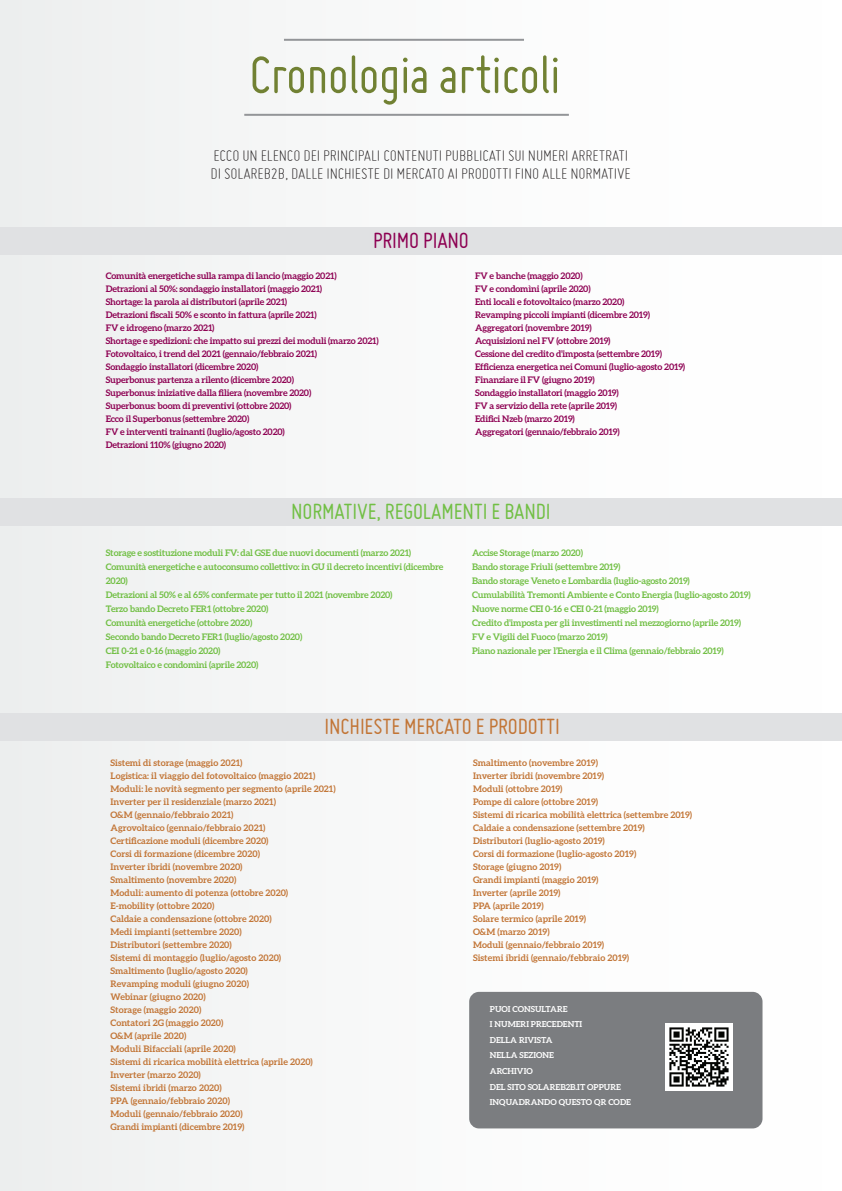
<style>
.page{position:relative;width:842px;height:1191px;background:#f9f9f9}
.page>*{position:absolute;margin:0;border:0;box-sizing:border-box;transform-origin:0 0}
.t1{font:57.4px "Miso";letter-spacing:-.02em;color:#718133}
.t2{font:24px "Miso";letter-spacing:-.005em;color:#71bf44}
.t3{font:24px "Miso";letter-spacing:-.005em;color:#c27536}
.t4{font:24px "Miso";letter-spacing:-.005em;color:#8d0052}
.t5{font:300 17px/18px "Miso";letter-spacing:-.01em;color:#231f20}
.t6{font:700 9px/13px "Aleo";color:#c27536}
.t7{font:700 9px/13px "Aleo";letter-spacing:-.02em;color:#8d0052}
.t8{font:700 9px/14px "Aleo";letter-spacing:-.02em;color:#71bf44}
.t9{font:700 8.2px/15.5px "Aleo";color:#fff}
</style>
<div class="page">
<div style="left:0;top:497px;width:842px;height:28px;background:#e0e1e3"></div>
<div style="left:0;top:713px;width:842px;height:28px;background:#e0e1e3"></div>
<div style="left:0;top:227px;width:842px;height:28px;background:#e0e1e3"></div>
<hr style="left:284px;top:39px;width:240px;height:2px;background:#939598">
<hr style="left:244px;top:114px;width:325px;height:2px;background:#939598">
<div style="left:469px;top:991px;width:293px;height:137px;background:#7b7d80;border-radius:10px"></div>
<img style="left:665px;top:1023px;width:67px;height:67px">
<h1 class="t1" style="left:249px;top:43px;width:313px">Cronologia articoli</h1>
<h3 class="t5" style="left:211px;top:146px;width:422px">ECCO UN ELENCO DEI PRINCIPALI CONTENUTI PUBBLICATI SUI NUMERI ARRETRATI<br>DI SOLAREB2B, DALLE INCHIESTE DI MERCATO AI PRODOTTI FINO ALLE NORMATIVE</h3>
<h2 class="t4" style="left:373px;top:227px;width:97px">PRIMO PIANO</h2>
<p class="t7" style="left:106px;top:269px;width:274px">Comunità energetiche sulla rampa di lancio (maggio 2021)<br>Detrazioni al 50%: sondaggio installatori (maggio 2021)<br>Shortage: la parola ai distributori (aprile 2021)<br>Detrazioni fiscali 50% e sconto in fattura (aprile 2021)<br>FV e idrogeno (marzo 2021)<br>Shortage e spedizioni: che impatto sui prezzi dei moduli (marzo 2021)<br>Fotovoltaico, i trend del 2021 (gennaio/febbraio 2021)<br>Sondaggio installatori (dicembre 2020)<br>Superbonus: partenza a rilento (dicembre 2020)<br>Superbonus: iniziative dalla filiera (novembre 2020)<br>Superbonus: boom di preventivi (ottobre 2020)<br>Ecco il Superbonus (settembre 2020)<br>FV e interventi trainanti (luglio/agosto 2020)<br>Detrazioni 110% (giugno 2020)</p>
<p class="t7" style="left:475px;top:269px;width:211px">FV e banche (maggio 2020)<br>FV e condomìni (aprile 2020)<br>Enti locali e fotovoltaico (marzo 2020)<br>Revamping piccoli impianti (dicembre 2019)<br>Aggregatori (novembre 2019)<br>Acquisizioni nel FV (ottobre 2019)<br>Cessione del credito d’imposta (settembre 2019)<br>Efficienza energetica nei Comuni (luglio-agosto 2019)<br>Finanziare il FV (giugno 2019)<br>Sondaggio installatori (maggio 2019)<br>FV a servizio della rete (aprile 2019)<br>Edifici Nzeb (marzo 2019)<br>Aggregatori (gennaio/febbraio 2019)</p>
<h2 class="t2" style="left:291px;top:498px;width:261px">NORMATIVE, REGOLAMENTI E BANDI</h2>
<p class="t8" style="left:106px;top:545px;width:339px">Storage e sostituzione moduli FV: dal GSE due nuovi documenti (marzo 2021)<br>Comunità energetiche e autoconsumo collettivo: in GU il decreto incentivi (dicembre 2020)<br>Detrazioni al 50% e al 65% confermate per tutto il 2021 (novembre 2020)<br>Terzo bando Decreto FER1 (ottobre 2020)<br>Comunità energetiche (ottobre 2020)<br>Secondo bando Decreto FER1 (luglio/agosto 2020)<br>CEI 0-21 e 0-16 (maggio 2020)<br>Fotovoltaico e condomìni (aprile 2020)</p>
<p class="t8" style="left:472px;top:545px;width:280px">Accise Storage (marzo 2020)<br>Bando storage Friuli (settembre 2019)<br>Bando storage Veneto e Lombardia (luglio-agosto 2019)<br>Cumulabilità Tremonti Ambiente e Conto Energia (luglio-agosto 2019)<br>Nuove norme CEI 0-16 e CEI 0-21 (maggio 2019)<br>Credito d’imposta per gli investimenti nel mezzogiorno (aprile 2019)<br>FV e Vigili del Fuoco (marzo 2019)<br>Piano nazionale per l’Energia e il Clima (gennaio/febbraio 2019)</p>
<h2 class="t3" style="left:324px;top:713px;width:237px">INCHIESTE MERCATO E PRODOTTI</h2>
<p class="t6" style="left:111px;top:756px;width:227px">Sistemi di storage (maggio 2021)<br>Logistica: il viaggio del fotovoltaico (maggio 2021)<br>Moduli: le novità segmento per segmento (aprile 2021)<br>Inverter per il residenziale (marzo 2021)<br>O&amp;M (gennaio/febbraio 2021)<br>Agrovoltaico (gennaio/febbraio 2021)<br>Certificazione moduli (dicembre 2020)<br>Corsi di formazione (dicembre 2020)<br>Inverter ibridi (novembre 2020)<br>Smaltimento (novembre 2020)<br>Moduli: aumento di potenza (ottobre 2020)<br>E-mobility (ottobre 2020)<br>Caldaie a condensazione (ottobre 2020)<br>Medi impianti (settembre 2020)<br>Distributori (settembre 2020)<br>Sistemi di montaggio (luglio/agosto 2020)<br>Smaltimento (luglio/agosto 2020)<br>Revamping moduli (giugno 2020)<br>Webinar (giugno 2020)<br>Storage (maggio 2020)<br>Contatori 2G (maggio 2020)<br>O&amp;M (aprile 2020)<br>Moduli Bifacciali (aprile 2020)<br>Sistemi di ricarica mobilità elettrica (aprile 2020)<br>Inverter (marzo 2020)<br>Sistemi ibridi (marzo 2020)<br>PPA (gennaio/febbraio 2020)<br>Moduli (gennaio/febbraio 2020)<br>Grandi impianti (dicembre 2019)</p>
<p class="t6" style="left:473px;top:755px;width:220px">Smaltimento (novembre 2019)<br>Inverter ibridi (novembre 2019)<br>Moduli (ottobre 2019)<br>Pompe di calore (ottobre 2019)<br>Sistemi di ricarica mobilità elettrica (settembre 2019)<br>Caldaie a condensazione (settembre 2019)<br>Distributori (luglio-agosto 2019)<br>Corsi di formazione (luglio-agosto 2019)<br>Storage (giugno 2019)<br>Grandi impianti (maggio 2019)<br>Inverter (aprile 2019)<br>PPA (aprile 2019)<br>Solare termico (aprile 2019)<br>O&amp;M (marzo 2019)<br>Moduli (gennaio/febbraio 2019)<br>Sistemi ibridi (gennaio/febbraio 2019)</p>
<p class="t9" style="left:490px;top:1001px;width:143px">PUOI CONSULTARE<br>I NUMERI PRECEDENTI<br>DELLA RIVISTA<br>NELLA SEZIONE<br>ARCHIVIO<br>DEL SITO SOLAREB2B.IT OPPURE<br>INQUADRANDO QUESTO QR CODE</p>
</div>
